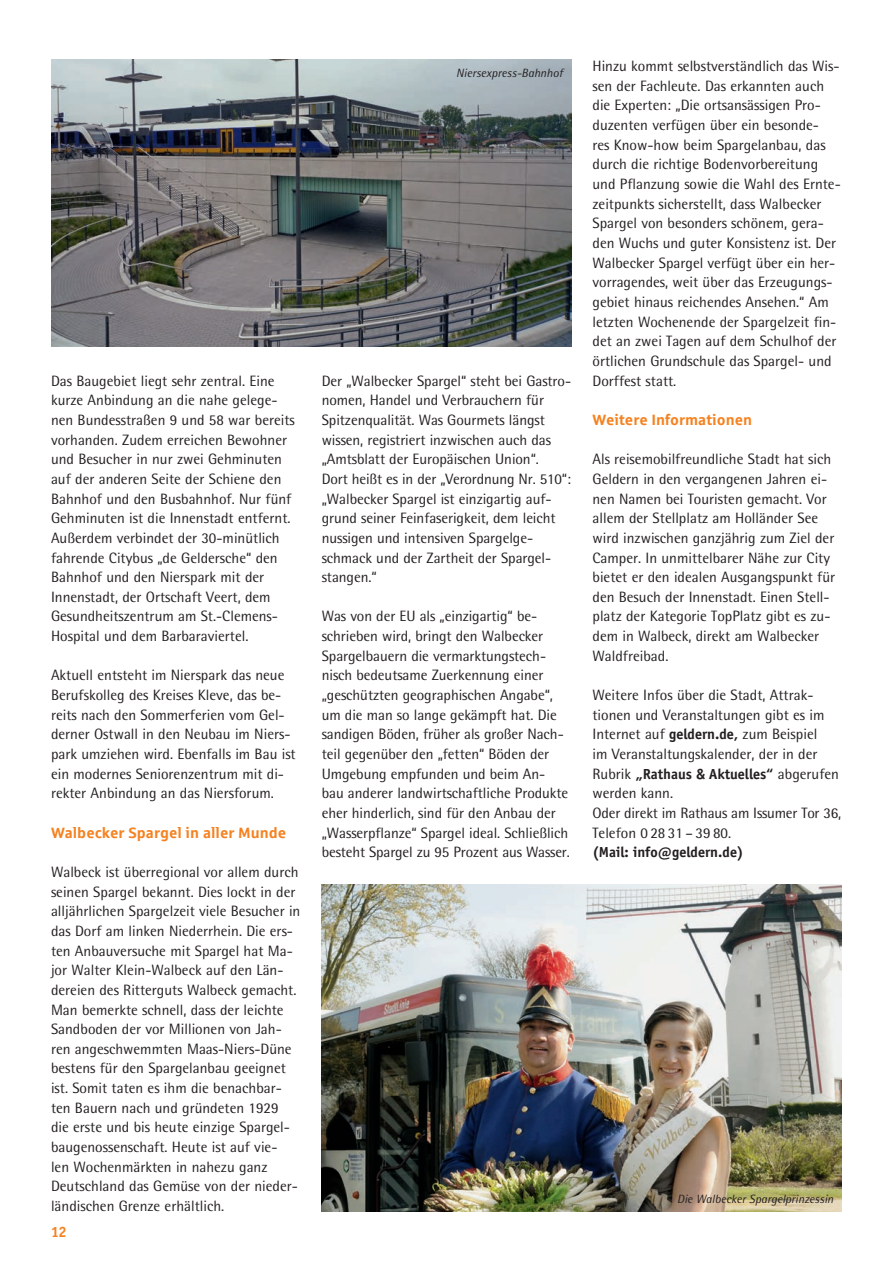
<style>
.page{position:relative;width:893px;height:1263px;background:#fff}
.page>*{position:absolute;margin:0;border:0;box-sizing:border-box;transform-origin:0 0}
.t1{font:15px/19.6px "Rotis Semi Sans";color:#231f20}
.t2{font:700 15px "Officina Sans";color:#231f20}
.t3{font:700 15px "Sparkasse Rg";color:#f58220}
.t4{font:700 15px "Officina San ITC";color:#f58220}
.t5{font:italic 12px "Rotis Semi Sans";color:#231f20}
.s1{font-family:"Officina Sans";font-weight:700}
.s2{font-family:"Rotis Semi Sans";font-weight:400}
</style>
<div class="page">
<hr style="left:892px;top:884px;width:1px;height:379px;background:#fee9d5">
<img style="left:322px;top:884px;width:520px;height:328px">
<img style="left:51px;top:60px;width:520px;height:286px">
<p class="t1" style="left:51px;top:371px;width:245px">Das Baugebiet liegt sehr zentral. Eine kurze Anbindung an die nahe gelege&shy;nen Bundesstraßen 9 und 58 war bereits vorhanden. Zudem erreichen Bewohner und Besucher in nur zwei Gehminuten auf der anderen Seite der Schiene den Bahnhof und den Busbahnhof. Nur fünf Gehminuten ist die Innenstadt entfernt.<br>Außerdem verbindet der 30-minüt lich fahrende Citybus „de Geldersche“ den Bahnhof und den Nierspark mit der Innenstadt, der Ortschaft Veert, dem Gesundheitszentrum am St.-Clemens-Hospital und dem Barbaraviertel.</p>
<p class="t1" style="left:51px;top:665px;width:246px">Aktuell entsteht im Nierspark das neue Berufskolleg des Kreises Kleve, das be&shy;reits nach den Sommerferien vom Gel&shy;derner Ostwall in den Neubau im Niers&shy;park umziehen wird. Ebenfalls im Bau ist ein modernes Seniorenzentrum mit di&shy;rekter Anbindung an das Niersforum.</p>
<p class="t3" style="left:51px;top:823px;width:237px">Walbecker Spargel in aller Munde</p>
<p class="t1" style="left:51px;top:862px;width:251px">Walbeck ist überregional vor allem durch seinen Spargel bekannt. Dies lockt in der alljährlichen Spargelzeit viele Besucher in das Dorf am linken Niederrhein. Die ers&shy;ten Anbauversuche mit Spargel hat Ma&shy;jor Walter Klein-Walbeck auf den Län&shy;dereien des Ritterguts Walbeck gemacht.<br>Man bemerkte schnell, dass der leichte Sandboden der vor Millionen von Jah&shy;ren angeschwemmten Maas-Niers-Düne bestens für den Spargelanbau geeignet ist. Somit taten es ihm die benachbar&shy;ten Bauern nach und gründeten 1929<br>die erste und bis heute einzige Spargel&shy;baugenossenschaft. Heute ist auf vie-<br>len Wochenmärkten in nahezu ganz Deutschland das Gemüse von der nieder&shy;ländischen Grenze erhältlich.</p>
<p class="t4" style="left:51px;top:1222px;width:17px">12</p>
<p class="t5" style="left:456px;top:66px;width:108px">Niersexpress-Bahnhof</p>
<p class="t1" style="left:322px;top:371px;width:251px">Der „Walbecker Spargel“ steht bei Gastro&shy;nomen, Handel und Verbrauchern für Spitzenqualität. Was Gourmets längst wissen, registriert inzwischen auch das „Amtsblatt der Europäischen Union“.<br>Dort heißt es in der „Verordnung Nr. 510“: „Walbecker Spargel ist einzigartig auf&shy;grund seiner Feinfaserigkeit, dem leicht nussigen und intensiven Spargelge&shy;schmack und der Zartheit der Spargel&shy;stangen.“</p>
<p class="t1" style="left:322px;top:606px;width:250px">Was von der EU als „einzigartig“ be&shy;schrieben wird, bringt den Walbecker Spargelbauern die vermarktungstech - nisch bedeutsame Zuerkennung einer „geschützten geographischen Angabe“, um die man so lange gekämpft hat. Die sandigen Böden, früher als großer Nach&shy;teil gegenüber den „fetten“ Böden der Umgebung empfunden und beim An&shy;bau anderer landwirtschaftliche Produkte eher hinderlich, sind für den Anbau der „Wasserpflanze“ Spargel ideal. Schließlich besteht Spargel zu 95 Prozent aus Wasser.</p>
<p class="t1" style="left:592px;top:56px;width:250px">Hinzu kommt selbstverständlich das Wis&shy;sen der Fachleute. Das erkannten auch die Experten: „Die ortsansässigen Pro&shy;duzenten verfügen über ein besonde-<br>res Know-how beim Spargelanbau, das durch die richtige Bodenvorbereitung und Pflanzung sowie die Wahl des Ernte&shy;zeitpunkts sicherstellt, dass Walbecker Spargel von besonders schönem, gera&shy;den Wuchs und guter Konsistenz ist. Der Walbecker Spargel verfügt über ein her&shy;vorragendes, weit über das Erzeugungs&shy;gebiet hinaus reichendes Ansehen.“ Am letzten Wochenende der Spargelzeit fin&shy;det an zwei Tagen auf dem Schulhof der örtlichen Grundschule das Spargel- und Dorffest statt.</p>
<p class="t3" style="left:592px;top:410px;width:161px">Weitere Informationen</p>
<p class="t1" style="left:592px;top:449px;width:244px">Als reisemobilfreundliche Stadt hat sich Geldern in den vergangenen Jahren ei&shy;nen Namen bei Touristen gemacht. Vor allem der Stellplatz am Holländer See wird inzwischen ganzjährig zum Ziel der Camper. In unmittelbarer Nähe zur City bietet er den idealen Ausgangspunkt für den Besuch der Innenstadt. Einen Stell&shy;platz der Kategorie TopPlatz gibt es zu&shy;dem in Walbeck, direkt am Walbecker Waldfreibad.</p>
<p class="t1" style="left:592px;top:685px;width:233px">Weitere Infos über die Stadt, Attrak&shy;tionen und Veranstaltungen gibt es im Internet auf <span class="s1">geldern.de,</span> zum Beispiel im Veranstaltungskalender, der in der</p>
<p class="t2" style="left:592px;top:765px;width:248px"><span class="s2">Rubrik</span> „Rathaus &amp; Aktuelles“ <span class="s2">abgerufen</span></p>
<p class="t1" style="left:592px;top:783px;width:250px">werden kann.<br>Oder direkt im Rathaus am Issumer Tor 36,<br>Telefon 0 28 31 – 39 80.</p>
<p class="t2" style="left:592px;top:843px;width:153px">(Mail: info@geldern.de)</p>
<p class="t5" style="left:677px;top:1192px;width:158px">Die Walbecker Spargelprinzessin</p>
</div>
